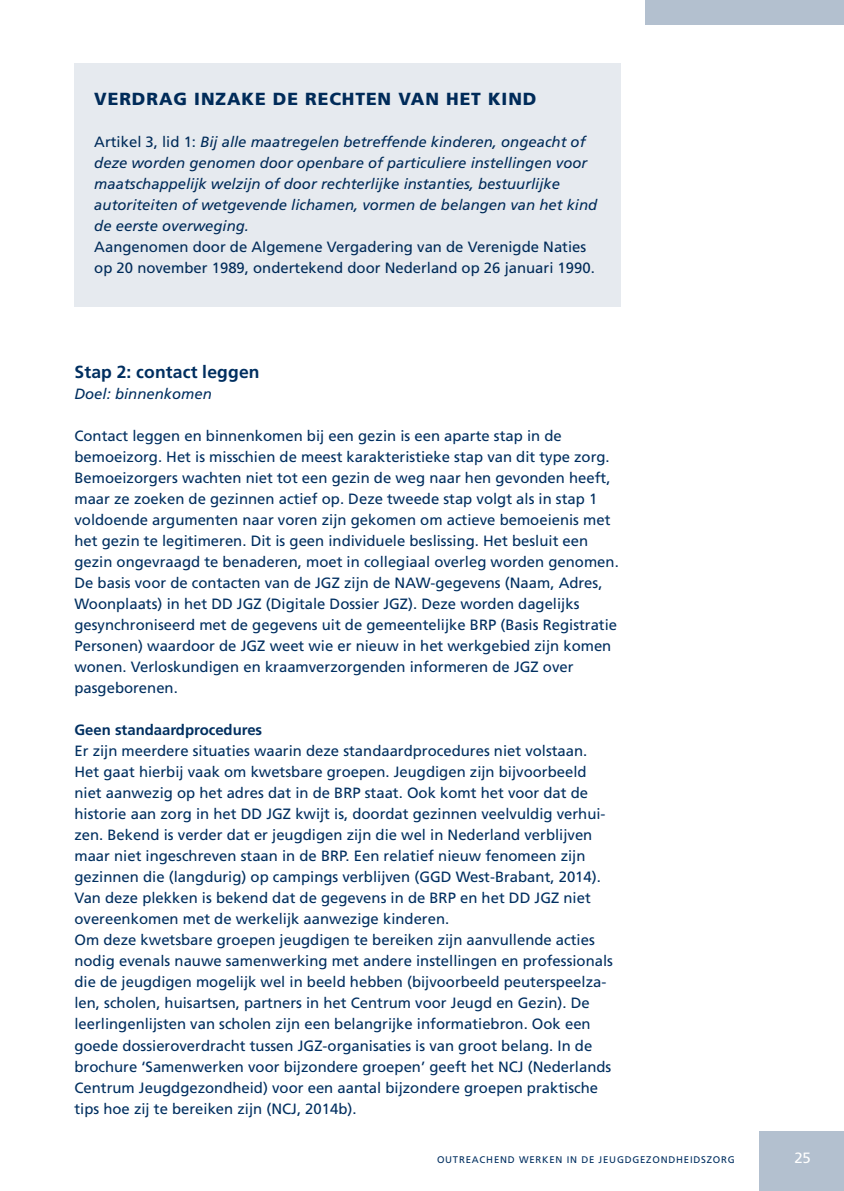
<style>
.page{position:relative;width:844px;height:1191px;background:#fff}
.page>*{position:absolute;margin:0;border:0;box-sizing:border-box;transform-origin:0 0}
.t1{font:900 17.5px "Frutiger";letter-spacing:.05em;color:#002f60}
.t2{font:700 17.5px "Frutiger";letter-spacing:.01em;color:#002f60}
.t3{font:14.88px/21px "Frutiger";color:#002f60}
.t4{font:italic 14.88px/21px "Frutiger";color:#002f60}
.t5{font:700 14.88px "Frutiger";color:#002f60}
.t6{font:14.88px "Frutiger";color:#fff}
.t7{font:9.62px "Frutiger";letter-spacing:.08em;color:#002f60}
.s1{font-style:normal}
</style>
<div class="page">
<div style="left:759px;top:1131px;width:84px;height:60px;background:#b3c0cf"></div>
<div style="left:645px;top:0;width:198px;height:25px;background:#b3c0cf"></div>
<div style="left:74px;top:63px;width:546px;height:243px;background:#e6eaef"></div>
<p class="t1" style="left:94px;top:88px;width:443px">VERDRAG INZAKE DE RECHTEN VAN HET KIND</p>
<p class="t4" style="left:94px;top:131px;width:504px"><span class="s1">Artikel 3, lid 1:</span> Bij alle maatregelen betreffende kinderen, ongeacht of deze worden genomen door openbare of particuliere instellingen voor maatschappelijk welzijn of door rechterlijke instanties, bestuurlijke autoriteiten of wetgevende lichamen, vormen de belangen van het kind de eerste overweging.</p>
<p class="t3" style="left:94px;top:236px;width:502px">Aangenomen door de Algemene Vergadering van de Verenigde Naties op 20 november 1989, ondertekend door Nederland op 26 januari 1990.</p>
<p class="t2" style="left:74px;top:362px;width:187px">Stap 2: contact leggen</p>
<p class="t4" style="left:74px;top:383px;width:139px">Doel: binnenkomen</p>
<p class="t3" style="left:74px;top:425px;width:545px">Contact leggen en binnenkomen bij een gezin is een aparte stap in de bemoeizorg. Het is misschien de meest karakteristieke stap van dit type zorg.<br>Bemoeizorgers wachten niet tot een gezin de weg naar hen gevonden heeft, maar ze zoeken de gezinnen actief op. Deze tweede stap volgt als in stap 1 voldoende argumenten naar voren zijn gekomen om actieve bemoeienis met het gezin te legitimeren. Dit is geen individuele beslissing. Het besluit een gezin ongevraagd te benaderen, moet in collegiaal overleg worden genomen.<br>De basis voor de contacten van de JGZ zijn de NAW-gegevens (Naam, Adres, Woonplaats) in het DD JGZ (Digitale Dossier JGZ). Deze worden dagelijks gesynchroniseerd met de gegevens uit de gemeentelijke BRP (Basis Registratie Personen) waardoor de JGZ weet wie er nieuw in het werkgebied zijn komen wonen. Verloskundigen en kraamverzorgenden informeren de JGZ over pasgeborenen.</p>
<p class="t5" style="left:74px;top:721px;width:189px">Geen standaardprocedures</p>
<p class="t3" style="left:74px;top:740px;width:540px">Er zijn meerdere situaties waarin deze standaardprocedures niet volstaan.<br>Het gaat hierbij vaak om kwetsbare groepen. Jeugdigen zijn bijvoorbeeld niet aanwezig op het adres dat in de BRP staat. Ook komt het voor dat de historie aan zorg in het DD JGZ kwijt is, doordat gezinnen veelvuldig verhui&shy;zen. Bekend is verder dat er jeugdigen zijn die wel in Nederland verblijven maar niet ingeschreven staan in de BRP. Een relatief nieuw fenomeen zijn gezinnen die (langdurig) op campings verblijven (GGD West-Brabant, 2014).<br>Van deze plekken is bekend dat de gegevens in de BRP en het DD JGZ niet overeenkomen met de werkelijk aanwezige kinderen.<br>Om deze kwetsbare groepen jeugdigen te bereiken zijn aanvullende acties nodig evenals nauwe samenwerking met andere instellingen en professionals die de jeugdigen mogelijk wel in beeld hebben (bijvoorbeeld peuterspeelza&shy;len, scholen, huisartsen, partners in het Centrum voor Jeugd en Gezin). De leerlingenlijsten van scholen zijn een belangrijke informatiebron. Ook een goede dossieroverdracht tussen JGZ-organisaties is van groot belang. In de brochure ‘Samenwerken voor bijzondere groepen’ geeft het NCJ (Nederlands Centrum Jeugdgezondheid) voor een aantal bijzondere groepen praktische tips hoe zij te bereiken zijn (NCJ, 2014b).</p>
<p class="t7" style="left:437px;top:1153px;width:299px">Outreachend werken in de Jeugdgezondheidszorg</p>
<p class="t6" style="left:794px;top:1149px;width:18px">25</p>
</div>
